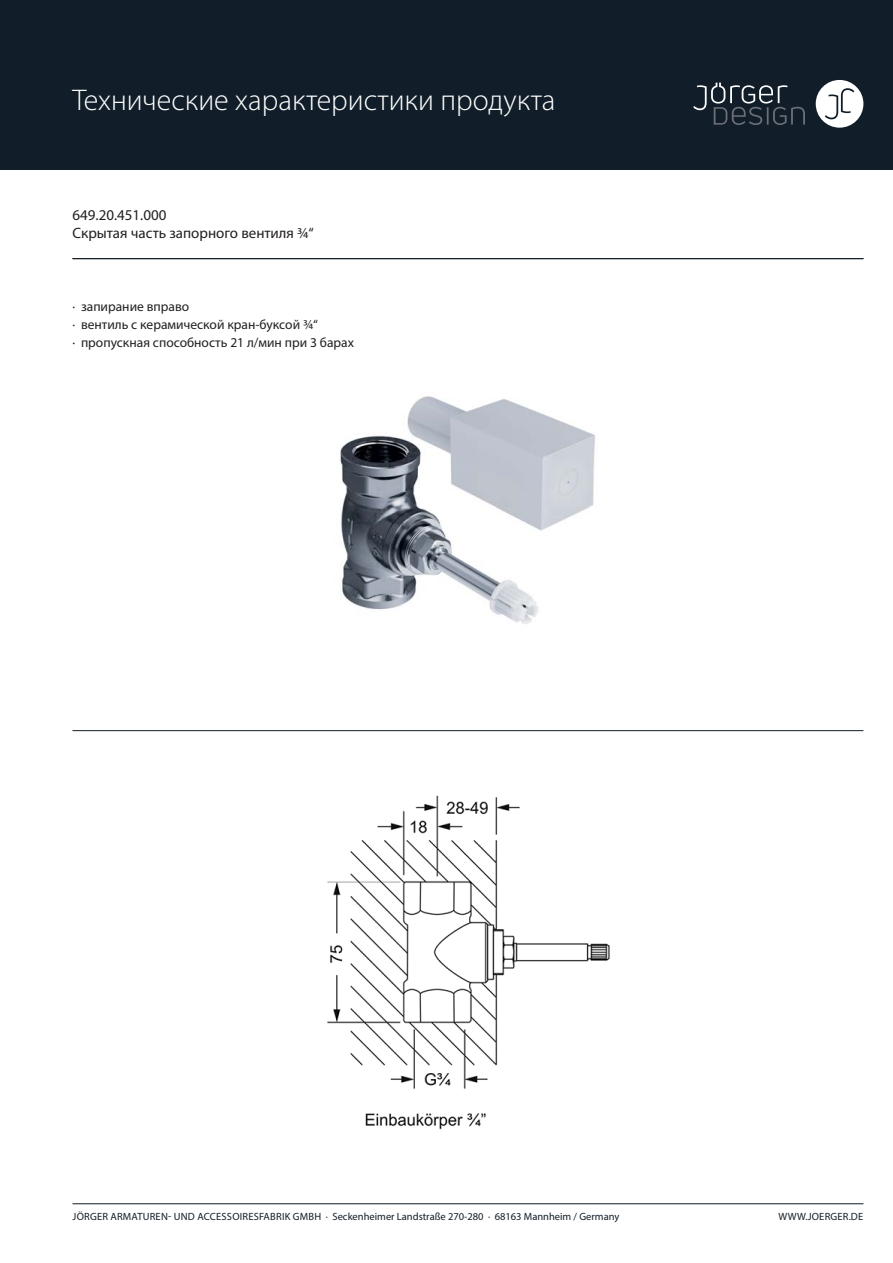
<style>
.page{position:relative;width:893px;height:1263px;background:#fff}
.page>*{position:absolute;margin:0;border:0;box-sizing:border-box;transform-origin:0 0}
.t1{font:300 30px "Myriad Pro";color:#fff}
.t2{font:15px "Myriad Pro";color:#231f20}
.t3{font:13.5px/18px "Myriad Pro";color:#231f20}
.t4{font:10.5px "Myriad Pro";letter-spacing:.005em;color:#111e29}
</style>
<div class="page">
<div style="left:0;top:0;width:893px;height:169px;background:#111e29"></div>
<div style="left:816px;top:80px;width:47px;height:48px;background:#fff;border-radius:50%"></div>
<svg style="left:825px;top:88px;width:29px;height:31px"></svg>
<svg style="left:693px;top:83px;width:112px;height:42px"></svg>
<hr style="left:72px;top:1203px;width:791px;height:1px;background:#111e29">
<img style="left:340px;top:396px;width:256px;height:228px">
<hr style="left:72px;top:258px;width:791px;height:1px;background:#111e29">
<hr style="left:72px;top:730px;width:791px;height:1px;background:#111e29">
<img style="left:327px;top:795px;width:283px;height:335px">
<h1 class="t1" style="left:72px;top:82px;width:484px">Технические характеристики продукта</h1>
<h2 class="t2" style="left:72px;top:206px;width:95px">649.20.451.000</h2>
<h2 class="t2" style="left:72px;top:224px;width:243px">Скрытая часть запорного вентиля ¾“</h2>
<p class="t3" style="left:72px;top:298px;width:283px">· запирание вправо<br>· вентиль с керамической кран-буксой ¾“<br>· пропускная способность 21 л/мин при 3 барах</p>
<p class="t4" style="left:73px;top:1211px;width:548px">JÖRGER ARMATUREN- UND ACCESSOIRESFABRIK GMBH · Seckenheimer Landstraße 270-280 · 68163 Mannheim / Germany</p>
<p class="t4" style="left:778px;top:1211px;width:86px">WWW.JOERGER.DE</p>
</div>
